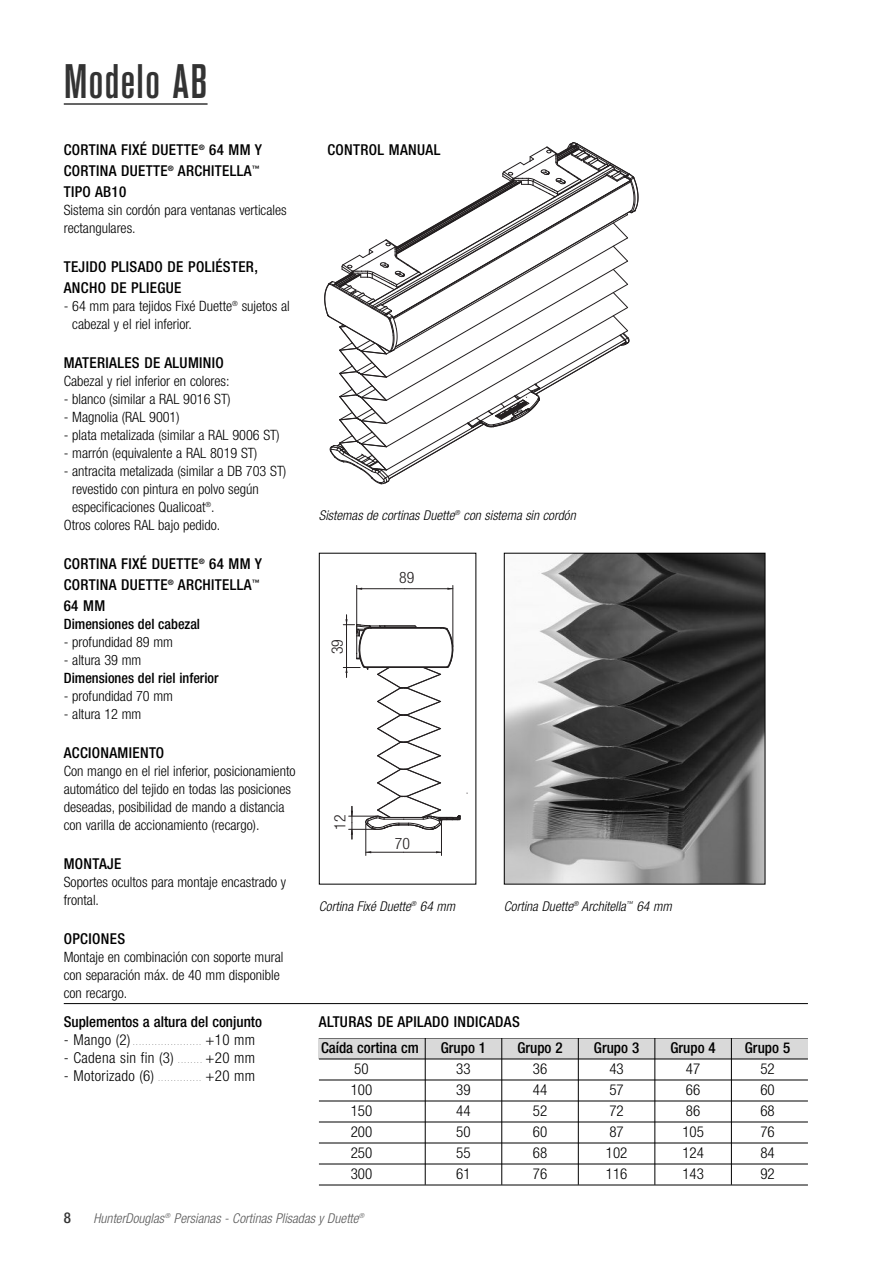
<style>
.page{position:relative;width:893px;height:1263px;background:#fff}
.page>*{position:absolute;margin:0;border:0;box-sizing:border-box;transform-origin:0 0}
.t1{font:500 condensed 48px "Akzidenz Grotesk BE";letter-spacing:.02em;color:#333}
.t2{font:300 condensed 15.75px "Helvetica Neue";color:#231f20}
.t3{font:500 condensed 15px/21px "Helvetica Neue";letter-spacing:.025em;color:#000}
.t4{font:300 condensed 15px "Helvetica Neue";color:#000}
.t5{font:500 condensed 15px "Helvetica Neue";color:#000}
.t6{font:300 condensed 15px "Helvetica Neue";letter-spacing:.025em;color:#000}
.t7{font:500 condensed 15px "Helvetica Neue";color:#333}
.t8{font:300 condensed 14.25px/18px "Helvetica Neue";color:#000}
.t9{font:500 condensed 14.25px "Helvetica Neue";color:#000}
.t10{font:italic 300 condensed 13.5px "Helvetica Neue";letter-spacing:.005em;color:#000}
.t11{font:italic 300 condensed 13.5px "Helvetica Neue";letter-spacing:.005em;color:#595959}
.t12{font:300 condensed 6px "Helvetica Neue";color:#000}
</style>
<div class="page">
<hr style="left:64px;top:103px;width:144px;height:2px;background:#333">
<svg style="left:324px;top:142px;width:314px;height:342px"></svg>
<hr style="left:356px;top:585px;width:1px;height:49px;background:#231f20">
<hr style="left:453px;top:585px;width:1px;height:62px;background:#231f20">
<hr style="left:357px;top:588px;width:48px;height:1px;background:#231f20">
<hr style="left:405px;top:588px;width:48px;height:1px;background:#231f20">
<svg style="left:343px;top:615px;width:118px;height:224px"></svg>
<hr style="left:441px;top:824px;width:1px;height:31px;background:#231f20">
<hr style="left:366px;top:824px;width:1px;height:31px;background:#231f20">
<hr style="left:404px;top:852px;width:37px;height:1px;background:#231f20">
<hr style="left:366px;top:852px;width:38px;height:1px;background:#231f20">
<div style="left:319px;top:553px;width:157px;height:331px;border:1px solid #000"></div>
<img style="left:506px;top:555px;width:257px;height:327px">
<div style="left:504px;top:553px;width:261px;height:331px;border:1px solid #000"></div>
<div style="left:319px;top:1037px;width:489px;height:22px;background:#d9d9d9"></div>
<hr style="left:319px;top:1037px;width:489px;height:1px;background:#000">
<hr style="left:319px;top:1058px;width:489px;height:1px;background:#000">
<hr style="left:319px;top:1079px;width:489px;height:1px;background:#000">
<hr style="left:319px;top:1100px;width:489px;height:1px;background:#000">
<hr style="left:319px;top:1121px;width:489px;height:1px;background:#000">
<hr style="left:319px;top:1142px;width:489px;height:1px;background:#000">
<hr style="left:319px;top:1163px;width:489px;height:1px;background:#000">
<hr style="left:319px;top:1184px;width:489px;height:1px;background:#000">
<hr style="left:425px;top:1037px;width:1px;height:148px;background:#000">
<hr style="left:501px;top:1037px;width:1px;height:148px;background:#000">
<hr style="left:654px;top:1037px;width:1px;height:148px;background:#000">
<hr style="left:578px;top:1037px;width:1px;height:148px;background:#000">
<hr style="left:731px;top:1038px;width:1px;height:147px;background:#000">
<hr style="left:64px;top:1003px;width:744px;height:1px;background:#000">
<h1 class="t1" style="left:64px;top:64px;width:145px">Modelo AB</h1>
<p class="t3" style="left:64px;top:141px;width:200px">CORTINA FIXÉ DUETTE<sup>®</sup> 64 MM Y<br>CORTINA DUETTE<sup>®</sup> ARCHITELLA<sup>™<br></sup>TIPO AB10</p>
<p class="t8" style="left:64px;top:202px;width:224px">Sistema sin cordón para ventanas verticales rectangulares.</p>
<p class="t3" style="left:64px;top:258px;width:196px">TEJIDO PLISADO DE POLIÉSTER,<br>ANCHO DE PLIEGUE</p>
<p class="t8" style="left:72px;top:298px;width:219px;text-indent:-8px">- 64 mm para tejidos Fixé Duette<sup>®</sup> sujetos al cabezal y el riel inferior.</p>
<p class="t3" style="left:64px;top:354px;width:162px">MATERIALES DE ALUMINIO</p>
<p class="t8" style="left:64px;top:373px;width:167px">Cabezal y riel inferior en colores:</p>
<p class="t8" style="left:64px;top:391px;width:168px">- blanco (similar a RAL 9016 ST)</p>
<p class="t8" style="left:64px;top:409px;width:117px">- Magnolia (RAL 9001)</p>
<p class="t8" style="left:64px;top:427px;width:217px">- plata metalizada (similar a RAL 9006 ST)</p>
<p class="t8" style="left:64px;top:445px;width:195px">- marrón (equivalente a RAL 8019 ST)</p>
<p class="t8" style="left:64px;top:463px;width:224px">- antracita metalizada (similar a DB 703 ST)</p>
<p class="t8" style="left:72px;top:481px;width:188px">revestido con pintura en polvo según</p>
<p class="t8" style="left:72px;top:499px;width:144px">especificaciones Qualicoat<sup>®</sup>.</p>
<p class="t8" style="left:64px;top:517px;width:158px">Otros colores RAL bajo pedido.</p>
<p class="t3" style="left:64px;top:555px;width:200px">CORTINA FIXÉ DUETTE<sup>®</sup> 64 MM Y<br>CORTINA DUETTE<sup>®</sup> ARCHITELLA<sup>™<br></sup>64 MM</p>
<p class="t9" style="left:64px;top:619px;width:138px">Dimensiones del cabezal</p>
<p class="t8" style="left:64px;top:634px;width:111px">- profundidad 89 mm</p>
<p class="t8" style="left:64px;top:652px;width:79px">- altura 39 mm</p>
<p class="t9" style="left:64px;top:673px;width:156px">Dimensiones del riel inferior</p>
<p class="t8" style="left:64px;top:688px;width:111px">- profundidad 70 mm</p>
<p class="t8" style="left:64px;top:706px;width:79px">- altura 12 mm</p>
<p class="t3" style="left:64px;top:744px;width:102px">ACCIONAMIENTO</p>
<p class="t8" style="left:64px;top:763px;width:233px">Con mango en el riel inferior, posicionamiento automático del tejido en todas las posiciones deseadas, posibilidad de mando a distancia con varilla de accionamiento (recargo).</p>
<p class="t3" style="left:64px;top:855px;width:59px">MONTAJE</p>
<p class="t8" style="left:64px;top:874px;width:224px">Soportes ocultos para montaje encastrado y frontal.</p>
<p class="t3" style="left:64px;top:930px;width:63px">OPCIONES</p>
<p class="t8" style="left:64px;top:949px;width:221px">Montaje en combinación con soporte mural con separación máx. de 40 mm disponible con recargo.</p>
<p class="t5" style="left:64px;top:1016px;width:200px">Suplementos a altura del conjunto</p>
<p class="t4" style="left:64px;top:1034px;width:68px">- Mango (2)</p>
<p class="t12" style="left:133px;top:1041px;width:69px">......................</p>
<p class="t4" style="left:205px;top:1034px;width:51px">+10 mm</p>
<p class="t6" style="left:64px;top:1052px;width:111px">- Cadena sin fin (3)</p>
<p class="t12" style="left:178px;top:1059px;width:25px">........</p>
<p class="t4" style="left:205px;top:1052px;width:51px">+20 mm</p>
<p class="t6" style="left:64px;top:1070px;width:92px">- Motorizado (6)</p>
<p class="t12" style="left:158px;top:1077px;width:44px">..............</p>
<p class="t4" style="left:205px;top:1070px;width:51px">+20 mm</p>
<p class="t3" style="left:327px;top:141px;width:114px">CONTROL MANUAL</p>
<p class="t10" style="left:319px;top:510px;width:258px">Sistemas de cortinas Duette<sup>®</sup> con sistema sin cordón</p>
<p class="t2" style="left:332px;top:654px;width:17px;rotate:-90deg">39</p>
<p class="t2" style="left:399px;top:572px;width:17px">89</p>
<p class="t2" style="left:334px;top:830px;width:17px;rotate:-90deg">12</p>
<p class="t2" style="left:395px;top:837px;width:17px">70</p>
<p class="t10" style="left:319px;top:901px;width:138px">Cortina Fixé Duette<sup>®</sup> 64 mm</p>
<p class="t10" style="left:504px;top:901px;width:169px">Cortina Duette<sup>®</sup> Architella<sup>™</sup> 64 mm</p>
<p class="t3" style="left:319px;top:1012px;width:202px">ALTURAS DE APILADO INDICADAS</p>
<p class="t5" style="left:321px;top:1042px;width:99px">Caída cortina cm</p>
<p class="t3" style="left:441px;top:1039px;width:47px">Grupo 1</p>
<p class="t3" style="left:517px;top:1039px;width:47px">Grupo 2</p>
<p class="t3" style="left:594px;top:1039px;width:47px">Grupo 3</p>
<p class="t3" style="left:670px;top:1039px;width:47px">Grupo 4</p>
<p class="t3" style="left:745px;top:1039px;width:47px">Grupo 5</p>
<p class="t4" style="left:354px;top:1063px;width:16px">50</p>
<p class="t4" style="left:456px;top:1063px;width:16px">33</p>
<p class="t4" style="left:533px;top:1063px;width:16px">36</p>
<p class="t4" style="left:609px;top:1063px;width:16px">43</p>
<p class="t4" style="left:686px;top:1063px;width:16px">47</p>
<p class="t4" style="left:760px;top:1063px;width:16px">52</p>
<p class="t4" style="left:351px;top:1084px;width:23px">100</p>
<p class="t4" style="left:456px;top:1084px;width:16px">39</p>
<p class="t4" style="left:533px;top:1084px;width:16px">44</p>
<p class="t4" style="left:609px;top:1084px;width:16px">57</p>
<p class="t4" style="left:686px;top:1084px;width:16px">66</p>
<p class="t4" style="left:760px;top:1084px;width:16px">60</p>
<p class="t4" style="left:351px;top:1105px;width:23px">150</p>
<p class="t4" style="left:456px;top:1105px;width:16px">44</p>
<p class="t4" style="left:533px;top:1105px;width:16px">52</p>
<p class="t4" style="left:609px;top:1105px;width:16px">72</p>
<p class="t4" style="left:686px;top:1105px;width:16px">86</p>
<p class="t4" style="left:760px;top:1105px;width:16px">68</p>
<p class="t4" style="left:351px;top:1126px;width:23px">200</p>
<p class="t4" style="left:456px;top:1126px;width:16px">50</p>
<p class="t4" style="left:533px;top:1126px;width:16px">60</p>
<p class="t4" style="left:609px;top:1126px;width:16px">87</p>
<p class="t4" style="left:682px;top:1126px;width:23px">105</p>
<p class="t4" style="left:760px;top:1126px;width:16px">76</p>
<p class="t4" style="left:351px;top:1147px;width:23px">250</p>
<p class="t4" style="left:456px;top:1147px;width:16px">55</p>
<p class="t4" style="left:533px;top:1147px;width:16px">68</p>
<p class="t4" style="left:606px;top:1147px;width:23px">102</p>
<p class="t4" style="left:682px;top:1147px;width:23px">124</p>
<p class="t4" style="left:760px;top:1147px;width:16px">84</p>
<p class="t4" style="left:351px;top:1168px;width:23px">300</p>
<p class="t4" style="left:456px;top:1168px;width:16px">61</p>
<p class="t4" style="left:533px;top:1168px;width:16px">76</p>
<p class="t4" style="left:606px;top:1168px;width:23px">116</p>
<p class="t4" style="left:682px;top:1168px;width:23px">143</p>
<p class="t4" style="left:760px;top:1168px;width:16px">92</p>
<p class="t7" style="left:64px;top:1212px;width:9px">8</p>
<p class="t11" style="left:94px;top:1213px;width:272px">HunterDouglas<sup>®</sup> Persianas - Cortinas Plisadas y Duette<sup>®</sup></p>
</div>
